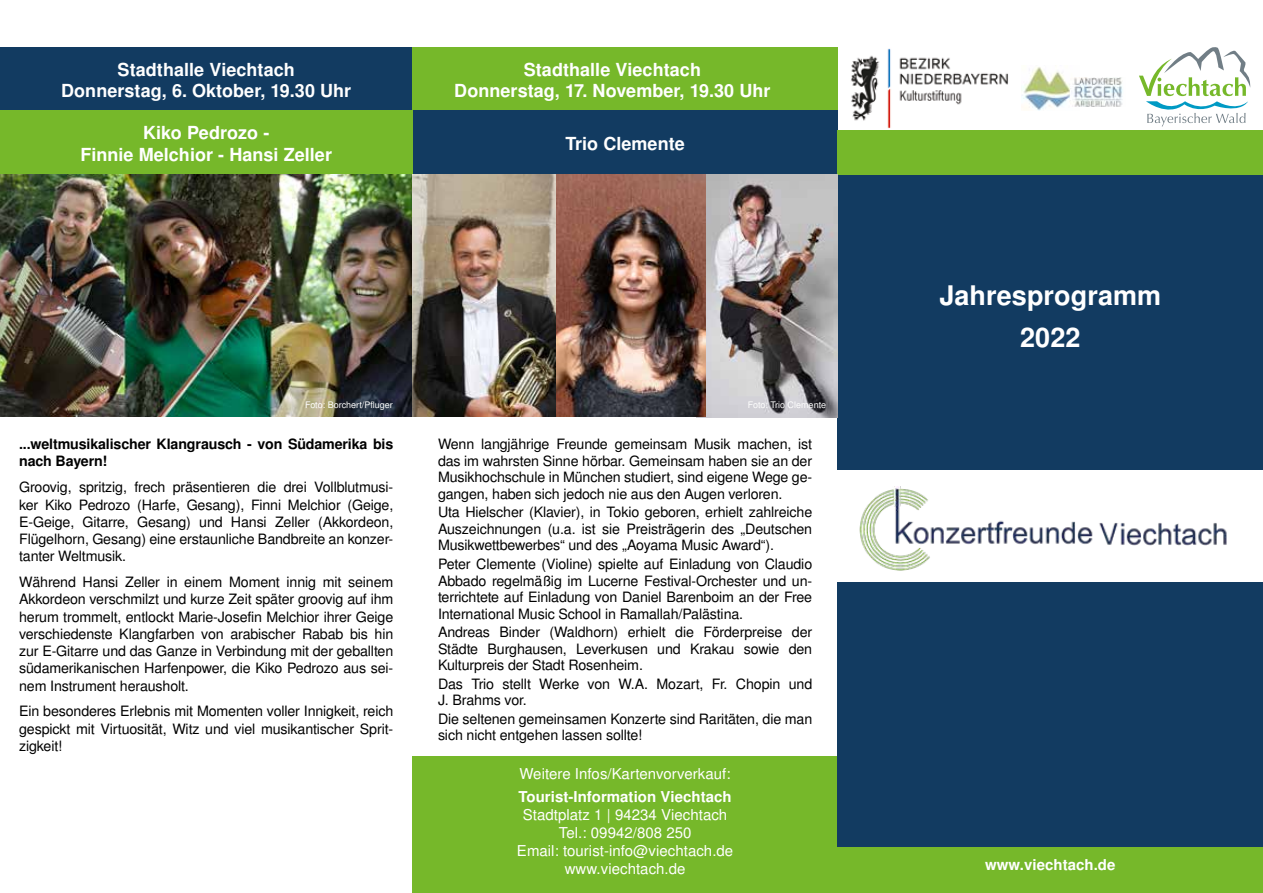
<style>
.page{position:relative;width:1263px;height:893px;background:#fff}
.page>*{position:absolute;margin:0;border:0;box-sizing:border-box;transform-origin:0 0}
.t1{font:700 27px/42px "Nimbus San L";letter-spacing:.005em;color:#fff;text-align:center}
.t2{font:700 18px/21.6px "Nimbus San L";letter-spacing:.005em;color:#fff;text-align:center}
.t3{font:15px/18px "Nimbus San L";letter-spacing:.005em;color:#fff;text-align:center}
.t4{font:700 15px "Nimbus San L";letter-spacing:.005em;color:#fff}
.t5{font:14.25px/17.2px "Nimbus San L";letter-spacing:-.01em;color:#000;text-align:justify}
.t6{font:700 14.25px/17.2px "Nimbus San L";letter-spacing:-.01em;color:#000}
.t7{font:9px "Nimbus San L";color:#fff}
</style>
<div class="page">
<div style="left:0;top:47px;width:412px;height:64px;background:#123b61"></div>
<div style="left:412px;top:47px;width:426px;height:64px;background:#76b82a"></div>
<div style="left:412px;top:111px;width:426px;height:63px;background:#123b61"></div>
<div style="left:0;top:111px;width:412px;height:63px;background:#76b82a"></div>
<div style="left:412px;top:757px;width:426px;height:136px;background:#76b82a"></div>
<div style="left:838px;top:846px;width:425px;height:47px;background:#76b82a"></div>
<div style="left:838px;top:583px;width:425px;height:264px;background:#123b61"></div>
<div style="left:838px;top:174px;width:425px;height:296px;background:#123b61"></div>
<svg style="left:1139px;top:47px;width:111px;height:79px"></svg>
<div style="left:838px;top:131px;width:425px;height:44px;background:#76b82a"></div>
<img style="left:859px;top:487px;width:368px;height:84px">
<img style="left:851px;top:48px;width:157px;height:81px">
<img style="left:1022px;top:67px;width:49px;height:43px">
<img style="left:1072px;top:77px;width:51px;height:30px">
<img style="left:0;top:174px;width:696px;height:243px">
<img style="left:696px;top:174px;width:142px;height:243px">
<p class="t2" style="left:61px;top:59px;width:292px">Stadthalle Viechtach<br>Donnerstag, 6. Oktober, 19.30 Uhr</p>
<p class="t2" style="left:454px;top:59px;width:318px">Stadthalle Viechtach<br>Donnerstag, 17. November, 19.30 Uhr</p>
<p class="t2" style="left:80px;top:123px;width:253px">Kiko Pedrozo -<br>Finnie Melchior - Hansi Zeller</p>
<p class="t2" style="left:565px;top:133px;width:121px">Trio Clemente</p>
<p class="t7" style="left:305px;top:399px;width:89px">Foto: Borchert/Pfluger</p>
<p class="t7" style="left:748px;top:399px;width:80px">Foto: Trio Clemente</p>
<p class="t6" style="left:19px;top:436px;width:376px">...weltmusikalischer Klangrausch - von Südamerika bis nach Bayern!</p>
<p class="t5" style="left:19px;top:479px;width:376px">Groovig, spritzig, frech präsentieren die drei Vollblutmusi&shy;ker Kiko Pedrozo (Harfe, Gesang), Finni Melchior (Geige, E-Geige, Gitarre, Gesang) und Hansi Zeller (Akkordeon, Flügelhorn, Gesang) eine erstaunliche Bandbreite an konzer&shy;tanter Weltmusik.</p>
<p class="t5" style="left:19px;top:574px;width:376px">Während Hansi Zeller in einem Moment innig mit seinem Akkordeon verschmilzt und kurze Zeit später groovig auf ihm herum trommelt, entlockt Marie-Josefin Melchior ihrer Geige verschiedenste Klangfarben von arabischer Rabab bis hin zur E-Gitarre und das Ganze in Verbindung mit der geballten südamerikanischen Harfenpower, die Kiko Pedrozo aus sei&shy;nem Instrument herausholt.</p>
<p class="t5" style="left:19px;top:703px;width:376px">Ein besonderes Erlebnis mit Momenten voller Innigkeit, reich gespickt mit Virtuosität, Witz und viel musikantischer Sprit&shy;zigkeit!</p>
<p class="t5" style="left:438px;top:436px;width:376px;line-height:16.5px">Wenn langjährige Freunde gemeinsam Musik machen, ist das im wahrsten Sinne hörbar. Gemeinsam haben sie an der Musikhochschule in München studiert, sind eigene Wege ge&shy;gangen, haben sich jedoch nie aus den Augen verloren.</p>
<p class="t5" style="left:438px;top:504px;width:376px;line-height:16.5px">Uta Hielscher (Klavier), in Tokio geboren, erhielt zahlreiche Auszeichnungen (u.a. ist sie Preisträgerin des „Deutschen Musikwettbewerbes“ und des „Aoyama Music Award“).</p>
<p class="t5" style="left:438px;top:556px;width:376px;line-height:16.5px">Peter Clemente (Violine) spielte auf Einladung von Claudio Abbado regelmäßig im Lucerne Festival-Orchester und un&shy;terrichtete auf Einladung von Daniel Barenboim an der Free International Music School in Ramallah/Palästina.</p>
<p class="t5" style="left:438px;top:624px;width:376px;line-height:16.5px">Andreas Binder (Waldhorn) erhielt die Förderpreise der Städte Burghausen, Leverkusen und Krakau sowie den Kulturpreis der Stadt Rosenheim.</p>
<p class="t5" style="left:438px;top:676px;width:376px;line-height:16.5px">Das Trio stellt Werke von W.A. Mozart, Fr. Chopin und<br>J. Brahms vor.</p>
<p class="t5" style="left:438px;top:711px;width:376px;line-height:16.5px">Die seltenen gemeinsamen Konzerte sind Raritäten, die man sich nicht entgehen lassen sollte!</p>
<p class="t3" style="left:520px;top:765px;width:213px">Weitere Infos/Kartenvorverkauf:</p>
<p class="t4" style="left:518px;top:787px;width:215px">Tourist-Information Viechtach</p>
<p class="t3" style="left:517px;top:805px;width:218px">Stadtplatz 1 | 94234 Viechtach<br>Tel.: 09942/808 250<br>Email: tourist-info@viechtach.de www.viechtach.de</p>
<h1 class="t1" style="left:939px;top:275px;width:223px">Jahresprogramm<br>2022</h1>
<p class="t4" style="left:985px;top:855px;width:132px">www.viechtach.de</p>
</div>
